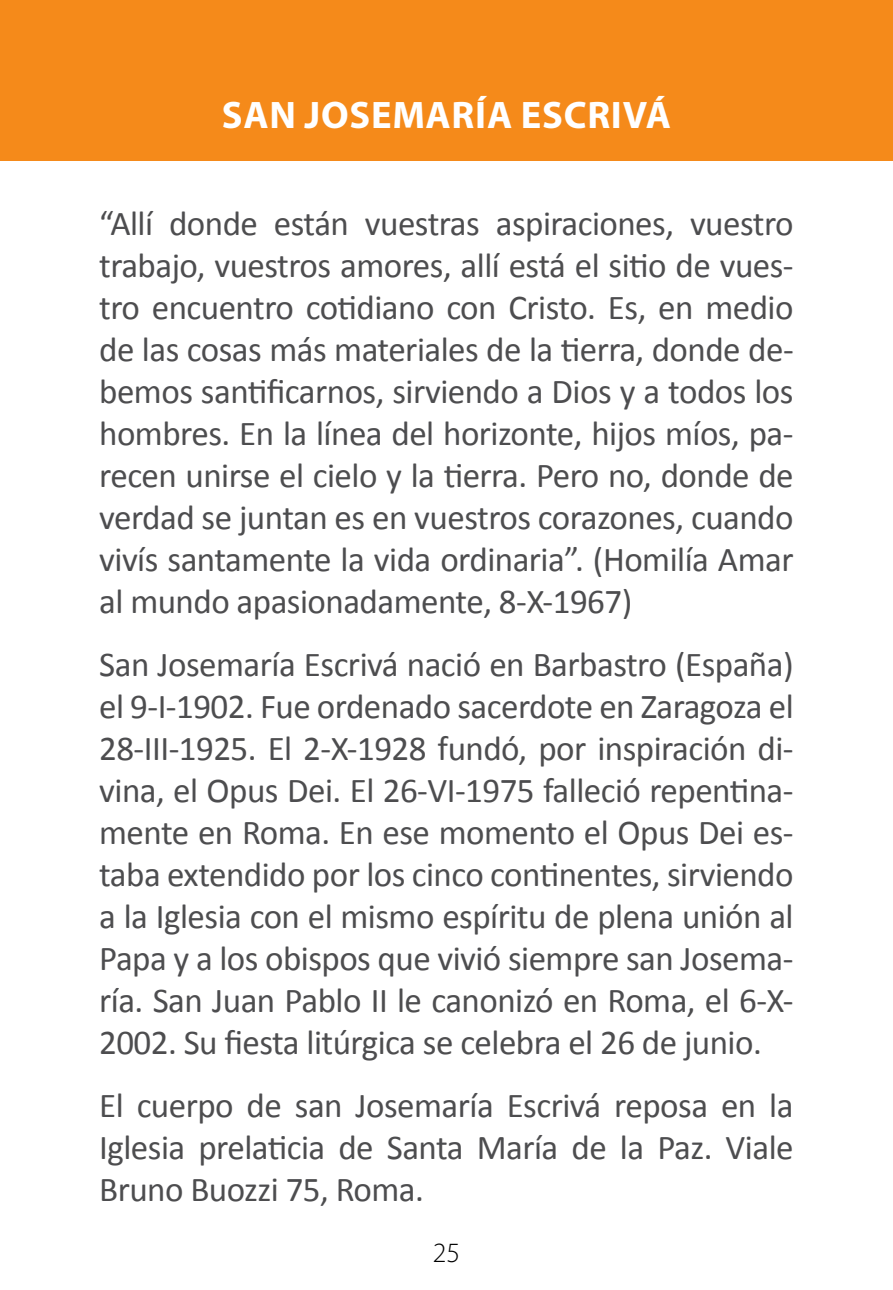
<style>
.page{position:relative;width:893px;height:1290px;background:#fff}
.page>*{position:absolute;margin:0;border:0;box-sizing:border-box;transform-origin:0 0}
.t1{font:700 38.5px "Myriad Pro";letter-spacing:.02em;color:#fff}
.t2{font:35px/42px "Calibri";letter-spacing:-.015em;color:#4d4d4f;text-align:justify}
.t3{font:300 28px "Myriad Pro";color:#000}
</style>
<div class="page">
<div style="left:0;top:0;width:893px;height:160px;background:#f58a1a"></div>
<p class="t1" style="left:222px;top:90px;width:451px">SAN JOSEMARÍA ESCRIVÁ</p>
<p class="t2" style="left:99px;top:203px;width:696px">“Allí donde están vuestras aspiraciones, vuestro trabajo, vuestros amores, allí está el sitio de vues&shy;tro encuentro cotidiano con Cristo. Es, en medio de las cosas más materiales de la tierra, donde de&shy;bemos santificarnos, sirviendo a Dios y a todos los hombres. En la línea del horizonte, hijos míos, pa&shy;recen unirse el cielo y la tierra. Pero no, donde de verdad se juntan es en vuestros corazones, cuando vivís santamente la vida ordinaria”. (Homilía Amar al mundo apasionadamente, 8-X-1967)</p>
<p class="t2" style="left:99px;top:644px;width:696px">San Josemaría Escrivá nació en Barbastro (España) el 9-I-1902. Fue ordenado sacerdote en Zaragoza el 28-III-1925. El 2-X-1928 fundó, por inspiración di&shy;vina, el Opus Dei. El 26-VI-1975 falleció repentina&shy;mente en Roma. En ese momento el Opus Dei es&shy;taba extendido por los cinco continentes, sirviendo a la Iglesia con el mismo espíritu de plena unión al Papa y a los obispos que vivió siempre san Josema&shy;ría. San Juan Pablo II le canonizó en Roma, el 6-X-2002. Su fiesta litúrgica se celebra el 26 de junio.</p>
<p class="t2" style="left:99px;top:1085px;width:696px">El cuerpo de san Josemaría Escrivá reposa en la Iglesia prelaticia de Santa María de la Paz. Viale Bruno Buozzi 75, Roma.</p>
<p class="t3" style="left:433px;top:1236px;width:29px">25</p>
</div>
